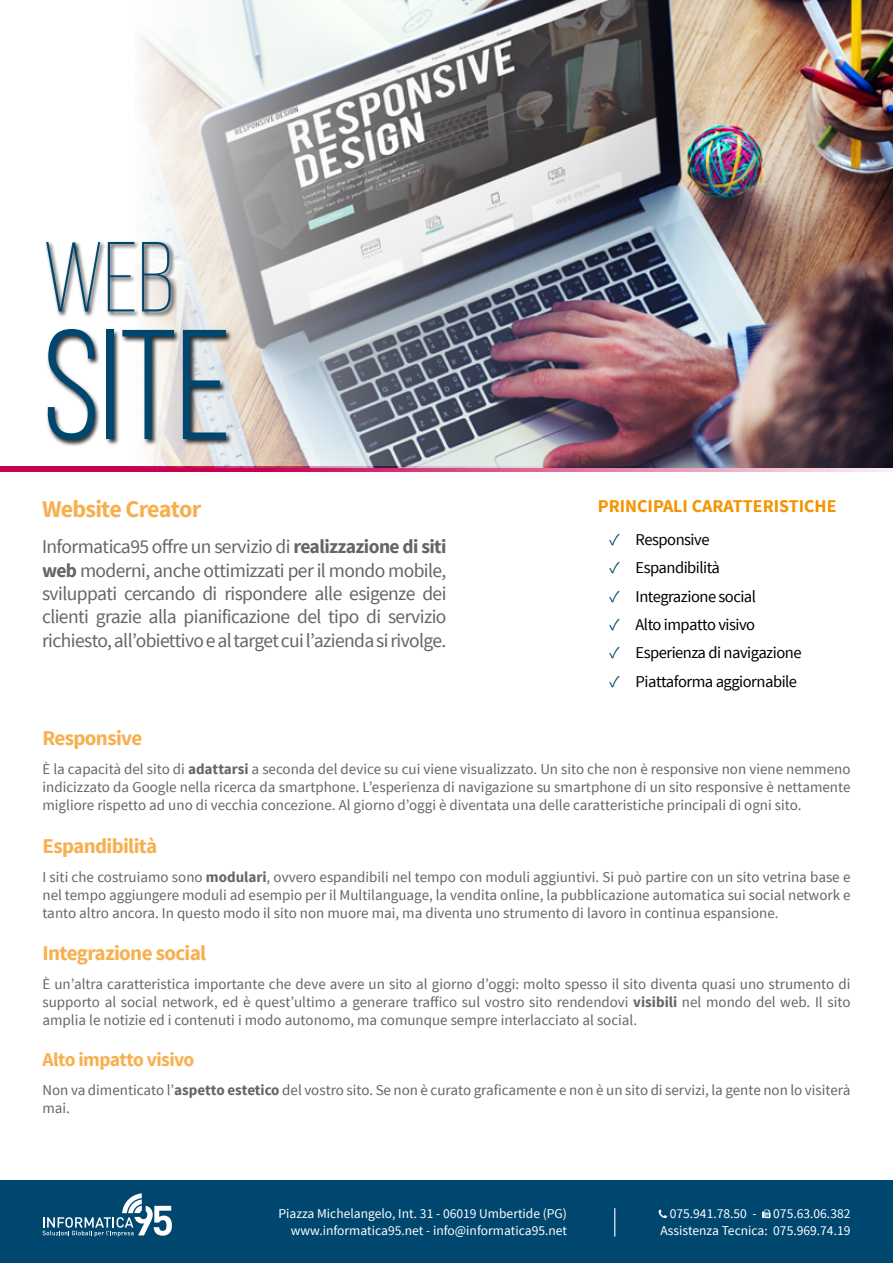
<style>
.page{position:relative;width:893px;height:1263px;background:#fff}
.page>*{position:absolute;margin:0;border:0;box-sizing:border-box;transform-origin:0 0}
.t1{font:155.85px "Bebas Neue";color:#00476f}
.t2{font:300 99.3px "Bebas Neue";color:#00476f}
.t3{font:700 24px "Source Sans Pro";letter-spacing:-.03em;color:#f7b04e}
.t4{font:700 21px "Source Sans Pro";letter-spacing:-.03em;color:#f7b04e}
.t5{font:19.5px/23.4px "Source Sans Pro";letter-spacing:-.03em;color:#646567;text-align:justify}
.t6{font:700 19.5px "Source Sans Pro";letter-spacing:-.03em;color:#f7b04e}
.t7{font:700 18px "Source Sans Pro";color:#f39400}
.t8{font:16.5px "Source Sans Pro";letter-spacing:-.03em;color:#000}
.t9{font:15px/18px "Source Sans Pro";color:#646567;text-align:justify}
.t10{font:13.5px/16.5px "Source Sans Pro";color:#fff;text-align:right}
.s1{font-weight:700}
.s2{color:#00476f}
</style>
<div class="page">
<div style="left:0;top:1179px;width:893px;height:84px;background:#00476f"></div>
<svg style="left:43px;top:1193px;width:129px;height:43px"></svg>
<svg style="left:658px;top:1209px;width:9px;height:9px"></svg>
<svg style="left:762px;top:1209px;width:8px;height:9px"></svg>
<svg style="left:614px;top:1208px;width:1px;height:28px"></svg>
<svg style="left:0;top:466px;width:893px;height:6px;background:#ca5083"></svg>
<img style="left:135px;top:0;width:758px;height:467px">
<div style="left:45px;top:241px;width:188px;height:205px;background:#000;opacity:.8"></div>
<h2 class="t2" style="left:43px;top:225px;width:133px">web</h2>
<h1 class="t1" style="left:43px;top:302px;width:190px">site</h1>
<h3 class="t3" style="left:42px;top:494px;width:161px">Website Creator</h3>
<p class="t5" style="left:42px;top:535px;width:406px">Informatica95 offre un servizio di <span class="s1">realizzazione di siti web</span> moderni, anche ottimizzati per il mondo mobile, sviluppati cercando di rispondere alle esigenze dei clienti grazie alla pianificazione del tipo di servizio richiesto, all’obiettivo e al target cui l’azienda si rivolge.</p>
<p class="t7" style="left:598px;top:495px;width:240px">PRINCIPALI CARATTERISTICHE</p>
<p class="t8" style="left:609px;top:529px;width:102px"><span class="s2">✓</span> Responsive</p>
<p class="t8" style="left:609px;top:558px;width:112px"><span class="s2">✓</span> Espandibilità</p>
<p class="t8" style="left:609px;top:586px;width:148px"><span class="s2">✓</span> Integrazione social</p>
<p class="t8" style="left:609px;top:614px;width:147px"><span class="s2">✓</span> Alto impatto visivo</p>
<p class="t8" style="left:609px;top:642px;width:194px"><span class="s2">✓</span> Esperienza di navigazione</p>
<p class="t8" style="left:609px;top:671px;width:189px"><span class="s2">✓</span> Piattaforma aggiornabile</p>
<h3 class="t4" style="left:43px;top:725px;width:101px">Responsive</h3>
<p class="t9" style="left:43px;top:760px;width:809px">È la capacità del sito di <span class="s1">adattarsi</span> a seconda del device su cui viene visualizzato. Un sito che non è responsive non viene nemmeno indicizzato da Google nella ricerca da smartphone. L’esperienza di navigazione su smartphone di un sito responsive è nettamente migliore rispetto ad uno di vecchia concezione. Al giorno d’oggi è diventata una delle caratteristiche principali di ogni sito.</p>
<h3 class="t4" style="left:43px;top:833px;width:116px">Espandibilità</h3>
<p class="t9" style="left:43px;top:868px;width:809px">I siti che costruiamo sono <span class="s1">modulari</span>, ovvero espandibili nel tempo con moduli aggiuntivi. Si può partire con un sito vetrina base e nel tempo aggiungere moduli ad esempio per il Multilanguage, la vendita online, la pubblicazione automatica sui social network e tanto altro ancora. In questo modo il sito non muore mai, ma diventa uno strumento di lavoro in continua espansione.</p>
<h3 class="t4" style="left:43px;top:940px;width:165px">Integrazione social</h3>
<p class="t9" style="left:43px;top:975px;width:809px">È un’altra caratteristica importante che deve avere un sito al giorno d’oggi: molto spesso il sito diventa quasi uno strumento di supporto al social network, ed è quest’ultimo a generare traffico sul vostro sito rendendovi <span class="s1">visibili</span> nel mondo del web. Il sito amplia le notizie ed i contenuti i modo autonomo, ma comunque sempre interlacciato al social.</p>
<h3 class="t6" style="left:43px;top:1047px;width:153px">Alto impatto visivo</h3>
<p class="t9" style="left:43px;top:1081px;width:809px">Non va dimenticato l’<span class="s1">aspetto estetico</span> del vostro sito. Se non è curato graficamente e non è un sito di servizi, la gente non lo visiterà mai.</p>
<p class="t10" style="left:278px;top:1205px;width:290px">Piazza Michelangelo, Int. 31 - 06019 Umbertide (PG) www.informatica95.net - info@informatica95.net</p>
<p class="t10" style="left:661px;top:1205px;width:191px">075.941.78.50 - 075.63.06.382<br>Assistenza Tecnica: 075.969.74.19</p>
</div>
